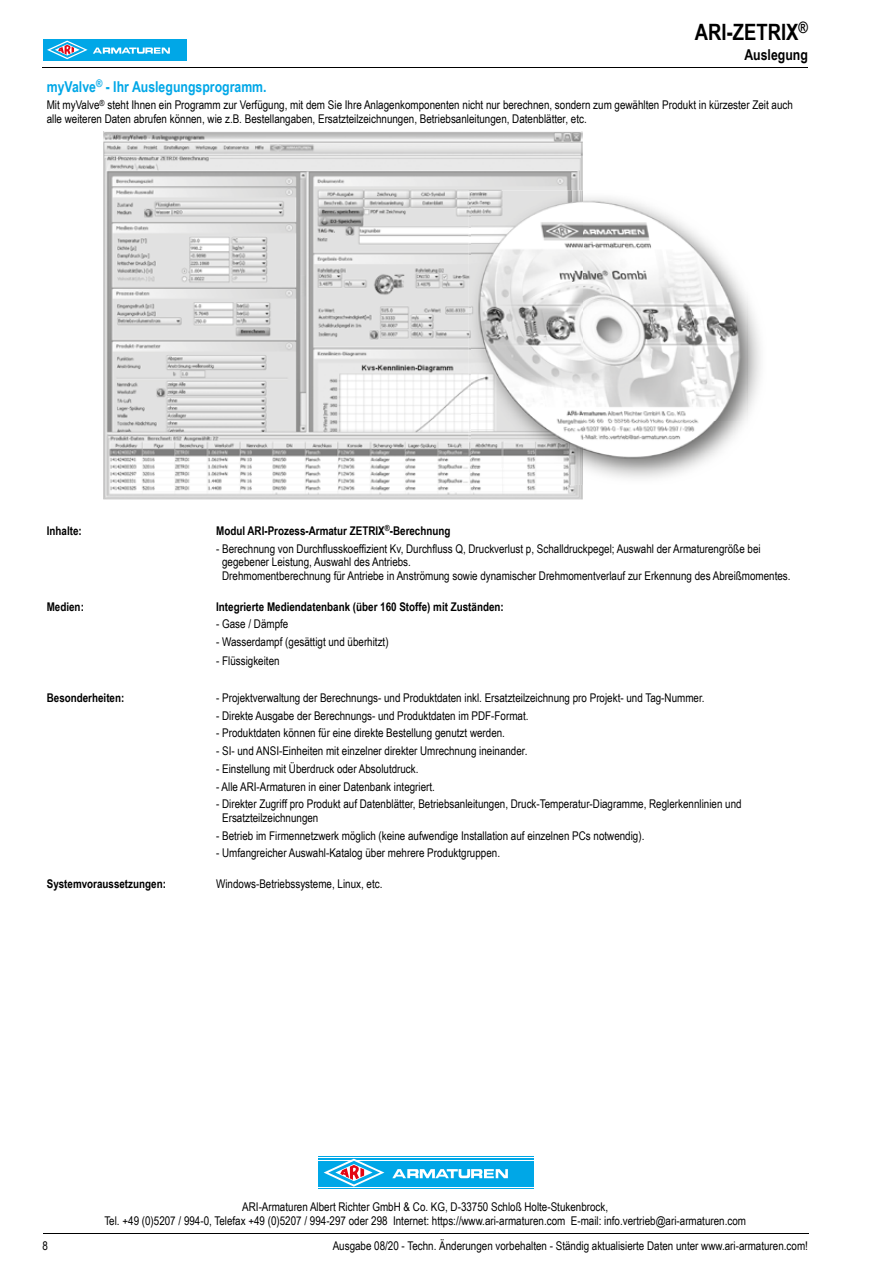
<style>
.page{position:relative;width:893px;height:1263px;background:#fff}
.page>*{position:absolute;margin:0;border:0;box-sizing:border-box;transform-origin:0 0}
.t1{font:700 22.5px "Arial Narrow";color:#000}
.t2{font:700 15px "Arial Narrow";color:#00a7e7}
.t3{font:700 15px "Arial Narrow";color:#000}
.t4{font:12px/13.5px "Arial Narrow";color:#000}
.t5{font:700 12px "Arial Narrow";color:#000}
</style>
<div class="page">
<hr style="left:43px;top:67px;width:765px;height:1px;background:#000">
<hr style="left:43px;top:1233px;width:765px;height:1px;background:#000">
<img style="left:103px;top:131px;width:480px;height:368px">
<img style="left:469px;top:190px;width:292px;height:295px">
<img style="left:472px;top:192px;width:275px;height:275px">
<hr style="left:43px;top:39px;width:144px;height:1px;background:#00a7e7">
<hr style="left:43px;top:40px;width:144px;height:1px;background:#00a7e7">
<hr style="left:43px;top:41px;width:144px;height:1px;background:#00a7e7">
<hr style="left:43px;top:58px;width:144px;height:1px;background:#00a7e7">
<hr style="left:43px;top:59px;width:144px;height:1px;background:#00a7e7">
<hr style="left:43px;top:60px;width:144px;height:1px;background:#00a7e7">
<div style="left:43px;top:42px;width:144px;height:16px;background:#00a7e7"></div>
<svg style="left:47px;top:41px;width:123px;height:18px"></svg>
<div style="left:317px;top:1155px;width:217px;height:35px;background:linear-gradient(to right,#fff,#fff)"></div>
<hr style="left:318px;top:1156px;width:215px;height:1px;background:#00a7e7">
<hr style="left:318px;top:1158px;width:215px;height:1px;background:#00a7e7">
<hr style="left:318px;top:1159px;width:215px;height:1px;background:#00a7e7">
<hr style="left:318px;top:1185px;width:215px;height:1px;background:#00a7e7">
<hr style="left:318px;top:1186px;width:215px;height:1px;background:#00a7e7">
<hr style="left:318px;top:1188px;width:215px;height:1px;background:#00a7e7">
<div style="left:318px;top:1161px;width:215px;height:23px;background:#00a7e7"></div>
<svg style="left:392px;top:1169px;width:116px;height:9px"></svg>
<svg style="left:324px;top:1159px;width:60px;height:27px"></svg>
<h1 class="t1" style="left:695px;top:15px;width:115px">ARI-ZETRIX<sup>®</sup></h1>
<p class="t3" style="left:744px;top:43px;width:65px">Auslegung</p>
<p class="t2" style="left:47px;top:75px;width:221px">myValve<sup>®</sup> - Ihr Auslegungsprogramm.</p>
<p class="t4" style="left:47px;top:98px;width:748px">Mit myValve<sup>®</sup> steht Ihnen ein Programm zur Verfügung, mit dem Sie Ihre Anlagenkomponenten nicht nur berechnen, sondern zum gewählten Produkt in kürzester Zeit auch alle weiteren Daten abrufen können, wie z.B. Bestellangaben, Ersatzteilzeichnungen, Betriebsanleitungen, Datenblätter, etc.</p>
<p class="t5" style="left:47px;top:522px;width:36px">Inhalte:</p>
<p class="t5" style="left:216px;top:522px;width:236px">Modul ARI-Prozess-Armatur ZETRIX<sup>®</sup>-Berechnung</p>
<p class="t4" style="left:222px;top:541px;width:570px;text-indent:-6px">- Berechnung von Durchflusskoeffizient Kv, Durchfluss Q, Druckverlust p, Schalldruckpegel; Auswahl der Armaturengröße bei gegebener Leistung, Auswahl des Antriebs.<br>Drehmomentberechnung für Antriebe in Anströmung sowie dynamischer Drehmomentverlauf zur Erkennung des Abreißmomentes.</p>
<p class="t5" style="left:47px;top:597px;width:39px">Medien:</p>
<p class="t5" style="left:216px;top:597px;width:289px">Integrierte Mediendatenbank (über 160 Stoffe) mit Zuständen:</p>
<p class="t4" style="left:216px;top:617px;width:74px">- Gase / Dämpfe</p>
<p class="t4" style="left:216px;top:635px;width:174px">- Wasserdampf (gesättigt und überhitzt)</p>
<p class="t4" style="left:216px;top:654px;width:65px">- Flüssigkeiten</p>
<p class="t5" style="left:47px;top:688px;width:79px">Besonderheiten:</p>
<p class="t4" style="left:216px;top:690px;width:490px">- Projektverwaltung der Berechnungs- und Produktdaten inkl. Ersatzteilzeichnung pro Projekt- und Tag-Nummer.</p>
<p class="t4" style="left:216px;top:708px;width:314px">- Direkte Ausgabe der Berechnungs- und Produktdaten im PDF-Format.</p>
<p class="t4" style="left:216px;top:726px;width:290px">- Produktdaten können für eine direkte Bestellung genutzt werden.</p>
<p class="t4" style="left:216px;top:743px;width:313px">- SI- und ANSI-Einheiten mit einzelner direkter Umrechnung ineinander.</p>
<p class="t4" style="left:216px;top:761px;width:204px">- Einstellung mit Überdruck oder Absolutdruck.</p>
<p class="t4" style="left:216px;top:779px;width:220px">- Alle ARI-Armaturen in einer Datenbank integriert.</p>
<p class="t4" style="left:222px;top:797px;width:521px;text-indent:-6px">- Direkter Zugriff pro Produkt auf Datenblätter, Betriebsanleitungen, Druck-Temperatur-Diagramme, Reglerkennlinien und<br>Ersatzteilzeichnungen</p>
<p class="t4" style="left:216px;top:828px;width:430px">- Betrieb im Firmennetzwerk möglich (keine aufwendige Installation auf einzelnen PCs notwendig).</p>
<p class="t4" style="left:216px;top:846px;width:285px">- Umfangreicher Auswahl-Katalog über mehrere Produktgruppen.</p>
<p class="t5" style="left:47px;top:875px;width:121px">Systemvoraussetzungen:</p>
<p class="t4" style="left:216px;top:876px;width:168px">Windows-Betriebssysteme, Linux, etc.</p>
<p class="t4" style="left:104px;top:1200px;width:643px;text-align:center">ARI-Armaturen Albert Richter GmbH &amp; Co. KG, D-33750 Schloß Holte-Stukenbrock,<br>Tel. +49 (0)5207 / 994-0, Telefax +49 (0)5207 / 994-297 oder 298 Internet: https://www.ari-armaturen.com E-mail: info.vertrieb@ari-armaturen.com</p>
<p class="t4" style="left:43px;top:1239px;width:7px">8</p>
<p class="t4" style="left:333px;top:1239px;width:477px">Ausgabe 08/20 - Techn. Änderungen vorbehalten - Ständig aktualisierte Daten unter www.ari-armaturen.com!</p>
</div>
